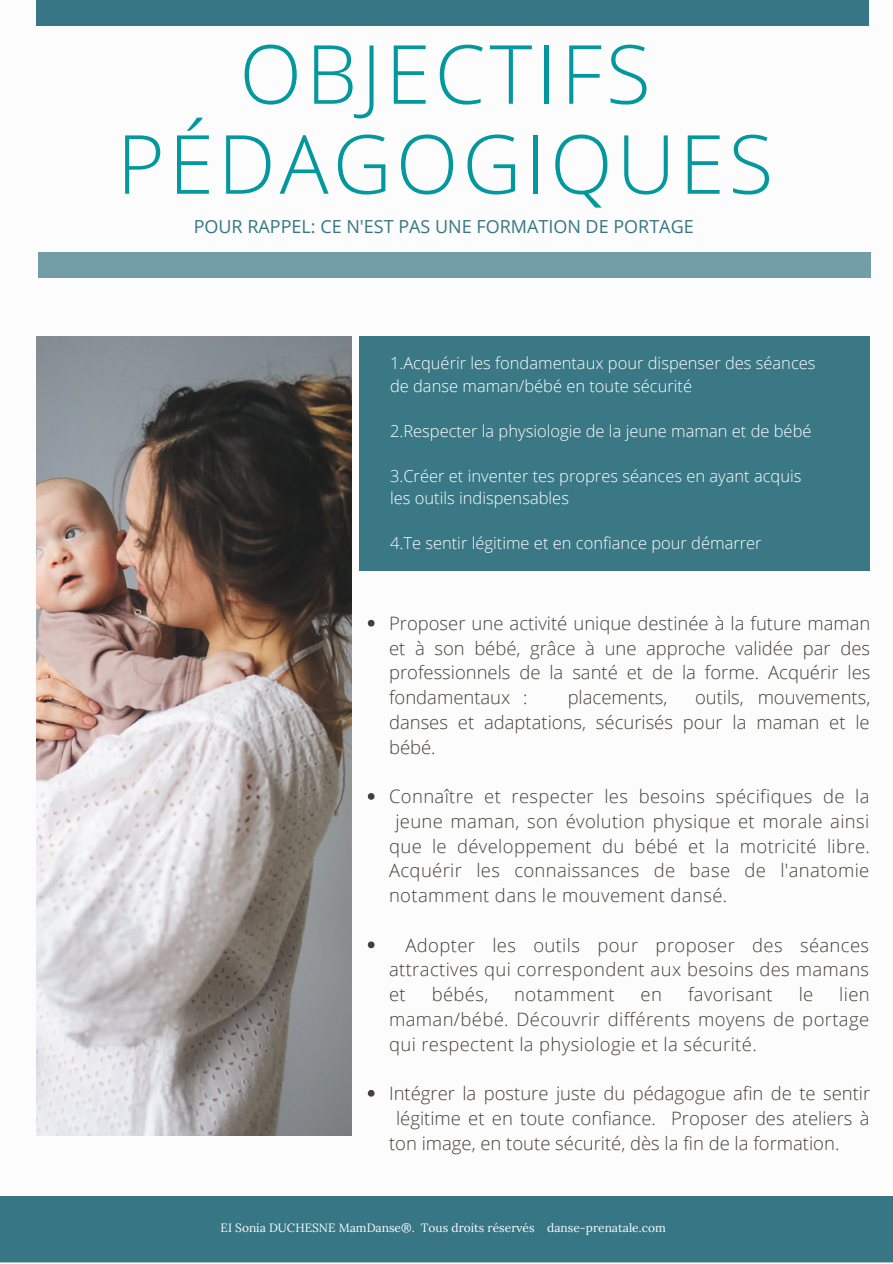
<style>
.page{position:relative;width:893px;height:1264px;background:#fff}
.page>*{position:absolute;margin:0;border:0;box-sizing:border-box;transform-origin:0 0}
.t1{font:300 81.6px/89.8px "Open Sans";letter-spacing:.05em;color:#03989e;text-align:center}
.t2{font:300 18.45px/24.8px "Open Sans";letter-spacing:.02em;color:#44413d;text-align:justify}
.t3{font:300 18.45px "Open Sans";color:#44413d}
.t4{font:18px "Open Sans";color:#377684}
.t5{font:300 16.5px/22.5px "Open Sans";color:#fff}
.t6{font:12px "Lora";color:#fcfcfc}
</style>
<div class="page">
<div style="left:36px;top:0;width:832px;height:25px;background:#377684"></div>
<div style="left:38px;top:252px;width:832px;height:25px;background:#739ea8"></div>
<img style="left:36px;top:337px;width:315px;height:798px">
<div style="left:359px;top:337px;width:511px;height:233px;background:#377684"></div>
<div style="left:0;top:1196px;width:892px;height:66px;background:#377684"></div>
<svg style="left:368px;top:620px;width:6px;height:6px"></svg>
<svg style="left:368px;top:793px;width:6px;height:6px"></svg>
<svg style="left:368px;top:941px;width:6px;height:7px"></svg>
<svg style="left:368px;top:1089px;width:6px;height:7px"></svg>
<p class="t1" style="left:117px;top:27px;width:657px">OBJECTIFS<br>PÉDAGOGIQUES</p>
<p class="t4" style="left:194px;top:214px;width:501px">POUR RAPPEL: CE N'EST PAS UNE FORMATION DE PORTAGE</p>
<p class="t5" style="left:390px;top:351px;width:427px">1.Acquérir les fondamentaux pour dispenser des séances de danse maman/bébé en toute sécurité</p>
<p class="t5" style="left:390px;top:419px;width:423px">2.Respecter la physiologie de la jeune maman et de bébé</p>
<p class="t5" style="left:390px;top:464px;width:413px">3.Créer et inventer tes propres séances en ayant acquis</p>
<p class="t5" style="left:390px;top:486px;width:180px">les outils indispensables</p>
<p class="t5" style="left:390px;top:531px;width:373px">4.Te sentir légitime et en confiance pour démarrer</p>
<p class="t2" style="left:389px;top:610px;width:483px">Proposer une activité unique destinée à la future maman et à son bébé, grâce à une approche validée par des professionnels de la santé et de la forme. Acquérir les fondamentaux :</p>
<p class="t2" style="left:389px;top:684px;width:482px;text-indent:306px">outils, mouvements, danses et adaptations, sécurisés pour la maman et le bébé.</p>
<p class="t2" style="left:389px;top:783px;width:482px">Connaître et respecter les besoins spécifiques de la</p>
<p class="t2" style="left:395px;top:808px;width:475px">jeune maman, son évolution physique et morale ainsi</p>
<p class="t2" style="left:389px;top:833px;width:482px">que le développement du bébé et la motricité libre.</p>
<p class="t2" style="left:389px;top:857px;width:482px">Acquérir les connaissances de base de l'anatomie</p>
<p class="t2" style="left:389px;top:882px;width:339px">notamment dans le mouvement dansé.</p>
<p class="t2" style="left:389px;top:932px;width:481px;text-indent:16px">Adopter les outils pour proposer des séances attractives qui correspondent aux besoins des mamans et</p>
<p class="t3" style="left:567px;top:684px;width:101px">placements,</p>
<p class="t2" style="left:431px;top:981px;width:58px">bébés,</p>
<p class="t2" style="left:514px;top:981px;width:102px">notamment</p>
<p class="t2" style="left:640px;top:981px;width:23px">en</p>
<p class="t2" style="left:688px;top:981px;width:86px">favorisant</p>
<p class="t2" style="left:798px;top:981px;width:16px">le</p>
<p class="t2" style="left:389px;top:981px;width:482px;text-indent:450px">lien maman/bébé. Découvrir différents moyens de portage qui respectent la physiologie et la sécurité.</p>
<p class="t3" style="left:389px;top:1080px;width:482px">Intégrer la posture juste du pédagogue afin de te sentir</p>
<p class="t3" style="left:396px;top:1105px;width:475px">légitime et en toute confiance. Proposer des ateliers à</p>
<p class="t3" style="left:389px;top:1129px;width:452px">ton image, en toute sécurité, dès la fin de la formation.</p>
<p class="t6" style="left:220px;top:1219px;width:447px">EI Sonia DUCHESNE MamDanse®. Tous droits réservés danse-prenatale.com</p>
</div>
